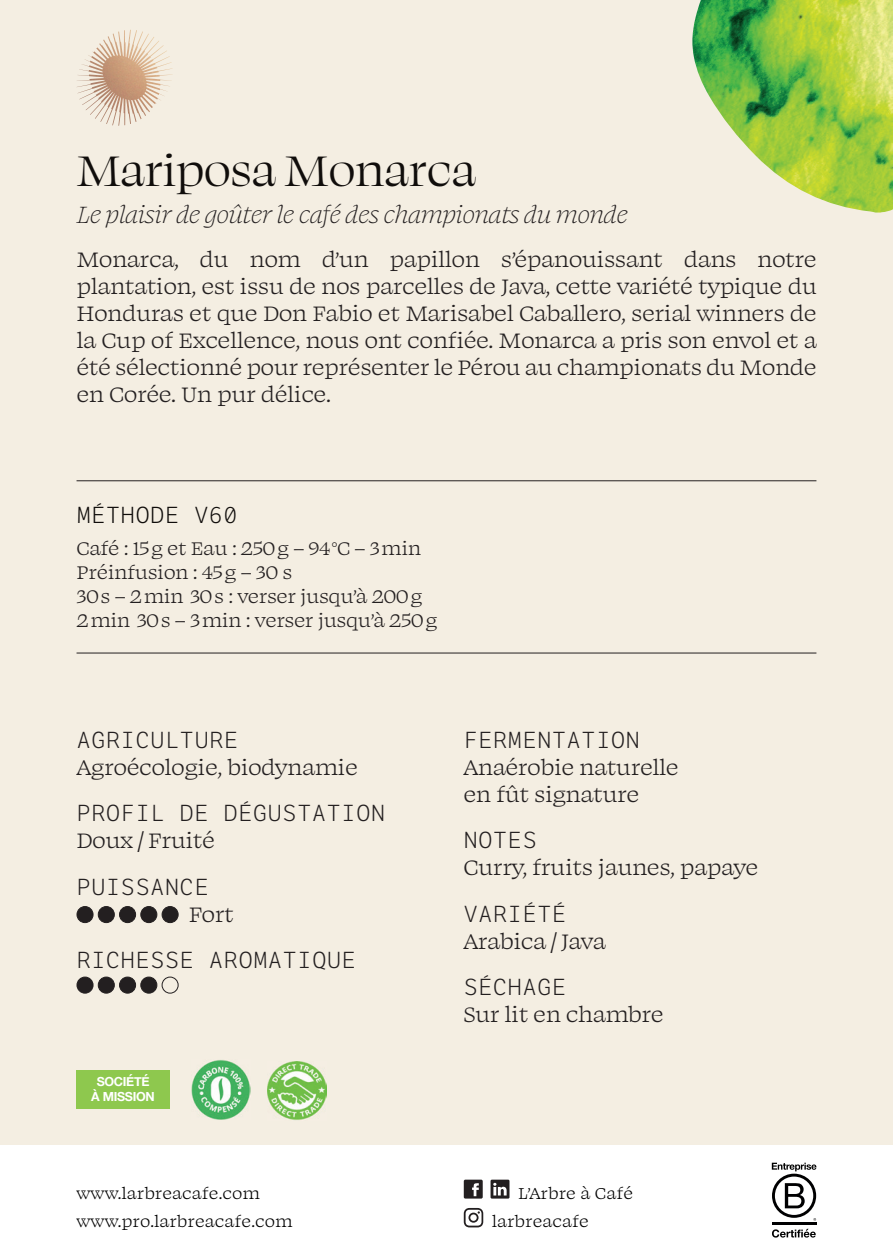
<style>
.page{position:relative;width:893px;height:1259px;background:#fff}
.page>*{position:absolute;margin:0;border:0;box-sizing:border-box;transform-origin:0 0}
.t1{font:48.9px "Swear Display";color:#100d0b}
.t2{font:italic 300 27px "Swear Text";letter-spacing:-.025em;color:#231f20}
.t3{font:24px/27px "Swear Text";letter-spacing:-.025em;color:#231f20;text-align:justify}
.t4{font:300 22.5px "LFT Etica Mono";letter-spacing:.035em;color:#231f20}
.t5{font:300 22.5px "LFT Etica Mono";letter-spacing:.035em;color:#100d0b}
.t6{font:21px/24px "Swear Text";letter-spacing:-.025em;color:#231f20}
.t7{font:18px/28.8px "Swear Text";color:#000}
.t8{font:700 12.6px/15px "Helvetica Neue";letter-spacing:-.025em;color:#fff;text-align:center}
</style>
<div class="page">
<div style="left:0;top:0;width:893px;height:1144px;background:#f4eee2"></div>
<svg style="left:772px;top:1228px;width:44px;height:9px"></svg>
<hr style="left:772px;top:1222px;width:44px;height:3px;background:#000001">
<svg style="left:772px;top:1162px;width:44px;height:58px"></svg>
<svg style="left:491px;top:1179px;width:18px;height:19px"></svg>
<svg style="left:464px;top:1179px;width:19px;height:19px"></svg>
<svg style="left:464px;top:1208px;width:19px;height:19px"></svg>
<img style="left:268px;top:1061px;width:58px;height:59px">
<div style="left:77px;top:1070px;width:93px;height:38px;background:#8ec84e"></div>
<img style="left:191px;top:1060px;width:60px;height:59px">
<img style="left:77px;top:30px;width:53px;height:80px">
<div style="left:77px;top:906px;width:16px;height:16px;background:#231f20;border-radius:50%"></div>
<div style="left:77px;top:906px;width:16px;height:17px;border:1px solid #231f20;border-radius:50%"></div>
<div style="left:98px;top:906px;width:16px;height:16px;background:#231f20;border-radius:50%"></div>
<div style="left:98px;top:906px;width:17px;height:17px;border:1px solid #231f20;border-radius:50%"></div>
<div style="left:120px;top:906px;width:16px;height:16px;background:#231f20;border-radius:50%"></div>
<div style="left:119px;top:906px;width:17px;height:17px;border:1px solid #231f20;border-radius:50%"></div>
<div style="left:141px;top:906px;width:16px;height:16px;background:#231f20;border-radius:50%"></div>
<div style="left:140px;top:906px;width:17px;height:17px;border:1px solid #231f20;border-radius:50%"></div>
<div style="left:162px;top:906px;width:16px;height:16px;background:#231f20;border-radius:50%"></div>
<div style="left:162px;top:906px;width:17px;height:17px;border:1px solid #231f20;border-radius:50%"></div>
<div style="left:77px;top:977px;width:16px;height:16px;background:#231f20;border-radius:50%"></div>
<div style="left:77px;top:976px;width:16px;height:17px;border:1px solid #231f20;border-radius:50%"></div>
<div style="left:98px;top:977px;width:16px;height:16px;background:#231f20;border-radius:50%"></div>
<div style="left:98px;top:976px;width:17px;height:17px;border:1px solid #231f20;border-radius:50%"></div>
<div style="left:120px;top:977px;width:16px;height:16px;background:#231f20;border-radius:50%"></div>
<div style="left:119px;top:976px;width:17px;height:17px;border:1px solid #231f20;border-radius:50%"></div>
<div style="left:141px;top:977px;width:16px;height:16px;background:#231f20;border-radius:50%"></div>
<div style="left:140px;top:976px;width:17px;height:17px;border:1px solid #231f20;border-radius:50%"></div>
<div style="left:162px;top:976px;width:17px;height:17px;border:1px solid #231f20;border-radius:50%"></div>
<hr style="left:77px;top:480px;width:739px;height:1px;background:#231f20">
<hr style="left:77px;top:652px;width:739px;height:1px;background:#231f20">
<img style="left:692px;top:0;width:201px;height:212px">
<h1 class="t1" style="left:77px;top:140px;width:401px">Mariposa Monarca</h1>
<p class="t2" style="left:77px;top:197px;width:553px">Le plaisir de goûter le café des championats du monde</p>
<p class="t3" style="left:77px;top:245px;width:742px">Monarca, du nom d’un papillon s’épanouissant dans notre plantation, est issu de nos parcelles de Java, cette variété typique du Honduras et que Don Fabio et Marisabel Caballero, serial winners de la Cup of Excellence, nous ont confiée. Monarca a pris son envol et a été sélectionné pour représenter le Pérou au championats du Monde en Corée. Un pur délice.</p>
<p class="t5" style="left:77px;top:501px;width:162px">MÉTHODE V60</p>
<p class="t6" style="left:77px;top:535px;width:362px">Café : 15 g et Eau : 250 g – 94 °C – 3 min<br>Préinfusion : 45 g – 30 s<br>30 s – 2 min 30 s : verser jusqu’à 200 g<br>2 min 30 s – 3 min : verser jusqu’à 250 g</p>
<p class="t4" style="left:77px;top:726px;width:163px">AGRICULTURE</p>
<p class="t3" style="left:77px;top:752px;width:283px">Agroécologie, biodynamie</p>
<p class="t4" style="left:77px;top:800px;width:310px">PROFIL DE DÉGUSTATION</p>
<p class="t3" style="left:77px;top:826px;width:140px">Doux / Fruité</p>
<p class="t4" style="left:77px;top:873px;width:133px">PUISSANCE</p>
<p class="t3" style="left:189px;top:899px;width:47px">Fort</p>
<p class="t4" style="left:77px;top:947px;width:280px">RICHESSE AROMATIQUE</p>
<p class="t8" style="left:91px;top:1074px;width:65px">SOCIÉTÉ<br>À MISSION</p>
<p class="t4" style="left:464px;top:726px;width:178px">FERMENTATION</p>
<p class="t3" style="left:463px;top:752px;width:217px">Anaérobie naturelle en fût signature</p>
<p class="t4" style="left:464px;top:827px;width:74px">NOTES</p>
<p class="t3" style="left:463px;top:853px;width:296px">Curry, fruits jaunes, papaye</p>
<p class="t4" style="left:464px;top:900px;width:104px">VARIÉTÉ</p>
<p class="t3" style="left:463px;top:926px;width:144px">Arabica / Java</p>
<p class="t4" style="left:464px;top:974px;width:104px">SÉCHAGE</p>
<p class="t3" style="left:463px;top:1000px;width:202px">Sur lit en chambre</p>
<p class="t7" style="left:77px;top:1177px;width:218px">www.larbreacafe.com www.pro.larbreacafe.com</p>
<p class="t7" style="left:492px;top:1177px;width:143px;text-indent:26px">L’Arbre à Café larbreacafe</p>
</div>
